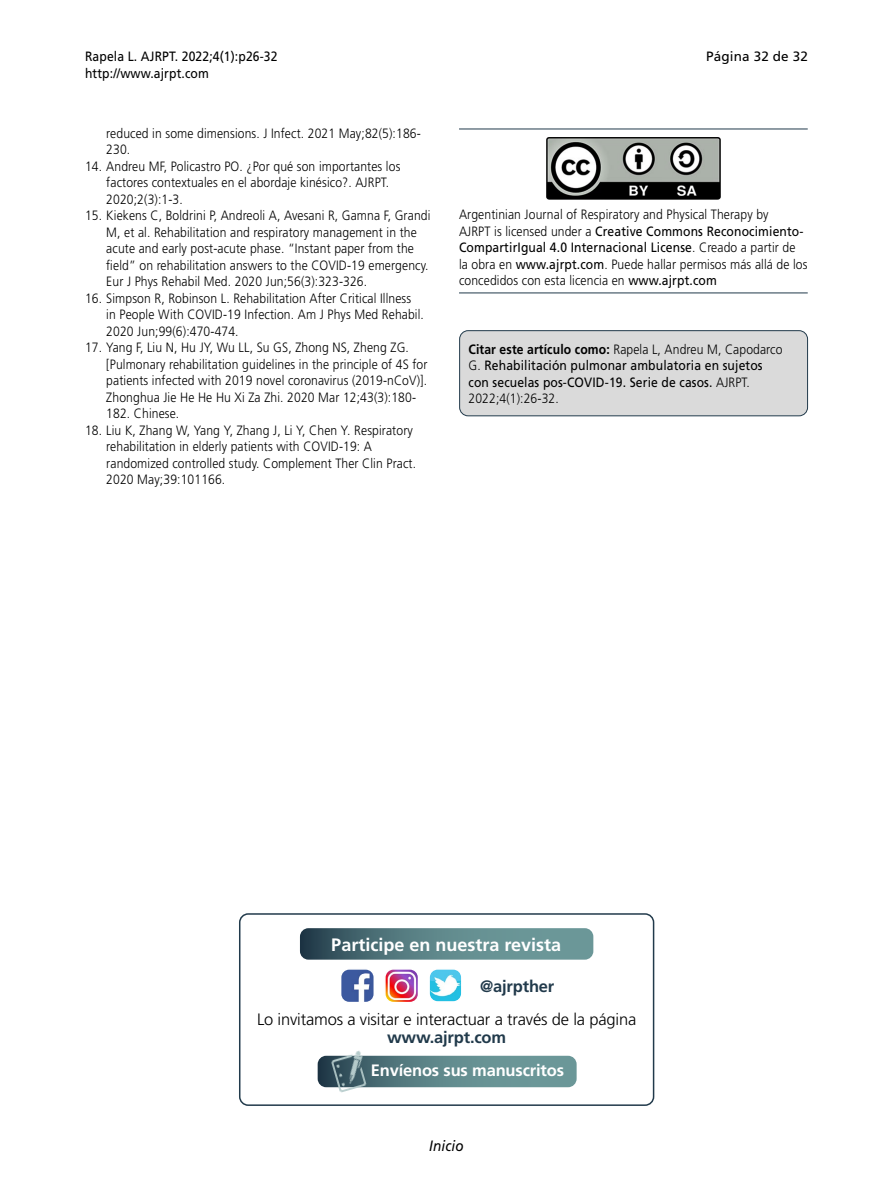
<style>
.page{position:relative;width:893px;height:1191px;background:#fff}
.page>*{position:absolute;margin:0;border:0;box-sizing:border-box;transform-origin:0 0}
.t1{font:700 18px "Frutiger LT Std";color:#fff}
.t2{font:300 16.5px "Frutiger LT Std";letter-spacing:-.01em;color:#000}
.t3{font:700 16.5px "Frutiger LT Std";letter-spacing:-.01em;color:#213a4b}
.t4{font:700 16.5px "Frutiger LT Std";letter-spacing:-.01em;color:#fff}
.t5{font:italic 15px "Frutiger LT Std";letter-spacing:.01em;color:#000;scale:.9 1}
.t6{font:300 13.5px/16.5px "Frutiger LT Std";letter-spacing:.01em;color:#000;scale:.9 1}
.t7{font:13.5px/16.5px "Frutiger LT Std";letter-spacing:.01em;color:#000;scale:.9 1}
.t8{font:13.5px "Frutiger LT Std";letter-spacing:.01em;color:#000}
.s1{font-weight:400}
.s2{font-weight:700}
.s3{font-weight:300}
</style>
<div class="page">
<div style="left:239px;top:913px;width:415px;height:193px;border:2px solid #213a4b;border-radius:9px"></div>
<img style="left:343px;top:971px;width:29px;height:29px">
<div style="left:340px;top:968px;width:35px;height:35px;border:2px solid #fff;border-radius:9px"></div>
<img style="left:387px;top:971px;width:29px;height:29px">
<div style="left:384px;top:968px;width:35px;height:35px;border:2px solid #fff;border-radius:9px"></div>
<img style="left:431px;top:971px;width:29px;height:28px">
<div style="left:428px;top:968px;width:35px;height:34px;border:2px solid #fff;border-radius:9px"></div>
<svg style="left:300px;top:928px;width:293px;height:31px;background:#597f84"></svg>
<svg style="left:318px;top:1055px;width:259px;height:32px;background:#648c8f"></svg>
<img style="left:327px;top:1051px;width:49px;height:42px">
<hr style="left:459px;top:129px;width:349px;height:1px;background:#213a4b">
<hr style="left:459px;top:292px;width:349px;height:1px;background:#213a4b">
<img style="left:546px;top:138px;width:174px;height:61px">
<div style="left:460px;top:331px;width:347px;height:85px;background:#dadada;border-radius:9px"></div>
<div style="left:459px;top:330px;width:349px;height:86px;border:1px solid #213a4b;border-radius:9px"></div>
<p class="t7" style="left:85px;top:48px;width:215px">Rapela L. AJRPT. 2022;4(1):p26-32 http://www.ajrpt.com</p>
<p class="t6" style="left:106px;top:125px;width:351px">reduced in some dimensions. J Infect. 2021 May;82(5):186-<br>230.</p>
<p class="t6" style="left:106px;top:158px;width:328px;text-indent:-21px">14. Andreu MF, Policastro PO. ¿Por qué son importantes los factores contextuales en el abordaje kinésico?. AJRPT.<br>2020;2(3):1-3.</p>
<p class="t6" style="left:106px;top:207px;width:362px;text-indent:-21px">15. Kiekens C, Boldrini P, Andreoli A, Avesani R, Gamna F, Grandi M, et al. Rehabilitation and respiratory management in the acute and early post-acute phase. “Instant paper from the field” on rehabilitation answers to the COVID-19 emergency.<br>Eur J Phys Rehabil Med. 2020 Jun;56(3):323-326.</p>
<p class="t6" style="left:106px;top:290px;width:354px;text-indent:-21px">16. Simpson R, Robinson L. Rehabilitation After Critical Illness in People With COVID-19 Infection. Am J Phys Med Rehabil.<br>2020 Jun;99(6):470-474.</p>
<p class="t6" style="left:106px;top:339px;width:358px;text-indent:-21px">17. Yang F, Liu N, Hu JY, Wu LL, Su GS, Zhong NS, Zheng ZG. [Pulmonary rehabilitation guidelines in the principle of 4S for patients infected with 2019 novel coronavirus (2019-nCoV)].<br>Zhonghua Jie He He Hu Xi Za Zhi. 2020 Mar 12;43(3):180- 182. Chinese.</p>
<p class="t6" style="left:106px;top:422px;width:346px;text-indent:-21px">18. Liu K, Zhang W, Yang Y, Zhang J, Li Y, Chen Y. Respiratory rehabilitation in elderly patients with COVID-19: A randomized controlled study. Complement Ther Clin Pract.<br>2020 May;39:101166.</p>
<p class="t8" style="left:706px;top:49px;width:103px">Página 32 de 32</p>
<p class="t6" style="left:459px;top:206px;width:389px">Argentinian Journal of Respiratory and Physical Therapy by<br>AJRPT is licensed under a <span class="s1">Creative Commons Reconocimiento-CompartirIgual 4.0 Internacional License</span>. Creado a partir de la obra en <span class="s1">www.ajrpt.com</span>. Puede hallar permisos más allá de los concedidos con esta licencia en <span class="s1">www.ajrpt.com</span></p>
<p class="t7" style="left:468px;top:341px;width:350px"><span class="s2">Citar este artículo como:</span> <span class="s3">Rapela L, Andreu M, Capodarco G.</span> Rehabilitación pulmonar ambulatoria en sujetos con secuelas pos-COVID-19. Serie de casos. <span class="s3">AJRPT.<br>2022;4(1):26-32.</span></p>
<h1 class="t1" style="left:331px;top:933px;width:231px">Participe en nuestra revista</h1>
<p class="t3" style="left:480px;top:976px;width:76px">@ajrpther</p>
<p class="t2" style="left:257px;top:1009px;width:381px">Lo invitamos a visitar e interactuar a través de la página</p>
<p class="t3" style="left:387px;top:1027px;width:121px">www.ajrpt.com</p>
<p class="t4" style="left:371px;top:1060px;width:195px">Envíenos sus manuscritos</p>
<p class="t5" style="left:429px;top:1137px;width:40px">Inicio</p>
</div>
